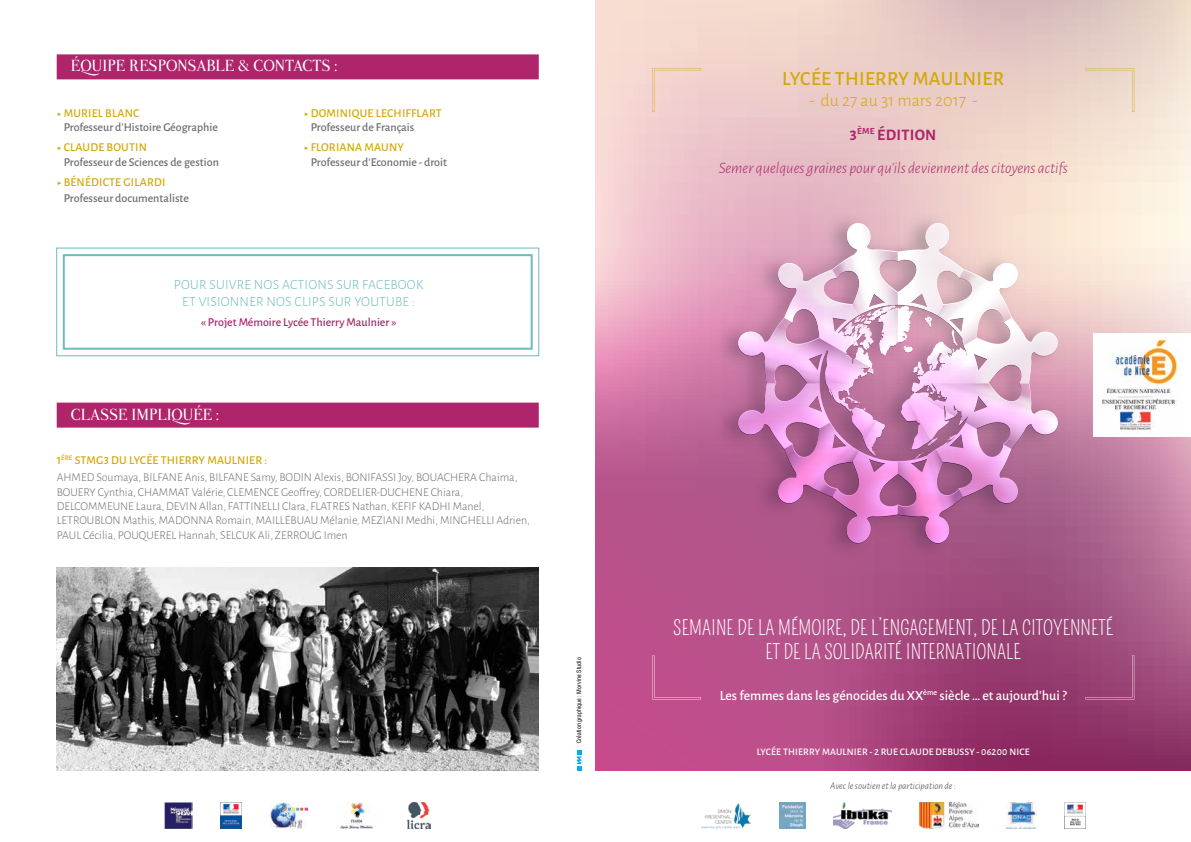
<style>
.page{position:relative;width:1191px;height:842px;background:#fff}
.page>*{position:absolute;margin:0;border:0;box-sizing:border-box;transform-origin:0 0}
.t1{font:20px/24px "Pompiere";color:#fff;text-align:center}
.t2{font:500 20px "Alegreya Sans";letter-spacing:.015em;color:#d3a809}
.t3{font:300 18px "Alegreya Sans";color:#d3a809}
.t4{font:italic 300 16px/33.4px "Alegreya Sans";color:#ae256c;text-align:center}
.t5{font:300 14px/16.8px "Alegreya Sans";letter-spacing:.015em;color:#6ebbbf;text-align:center}
.t6{font:500 14px "Alegreya Sans";color:#fff}
.t7{font:14px "Valentina";letter-spacing:.01em;color:#fff}
.t8{font:300 12px/14.4px "Alegreya Sans";color:#6d6e71}
.t9{font:500 12px "Alegreya Sans";color:#6d6e71}
.t10{font:500 12px "Alegreya Sans";letter-spacing:.015em;color:#d3a809}
.t11{font:500 12px "Alegreya Sans";color:#ae256c}
.t12{font:500 10px "Alegreya Sans";letter-spacing:.015em;color:#fff}
.t13{font:italic 300 10px "Alegreya Sans";color:#414042}
.t14{font:condensed 6px "Helvetica LT";color:#000}
.s1{font-weight:500;color:#d3a809}
.s2{font-weight:700;font-style:normal}
</style>
<div class="page">
<svg style="left:595px;top:0;width:596px;height:771px;background:#ce8fa8"></svg>
<img style="left:691px;top:189px;width:391px;height:392px">
<svg style="left:738px;top:224px;width:319px;height:319px;background:#d39bbe"></svg>
<svg style="left:1085px;top:68px;width:49px;height:44px;background:#ecd7c8"></svg>
<div style="left:652px;top:655px;width:49px;height:44px;background:#bd4f8c"></div>
<svg style="left:652px;top:68px;width:49px;height:44px;background:#f0cfc7"></svg>
<svg style="left:1085px;top:655px;width:49px;height:44px;background:#9b4776"></svg>
<img style="left:833px;top:802px;width:58px;height:26px">
<img style="left:779px;top:802px;width:26px;height:27px">
<img style="left:1006px;top:802px;width:30px;height:26px">
<img style="left:1064px;top:802px;width:21px;height:27px">
<img style="left:919px;top:802px;width:59px;height:26px">
<img style="left:701px;top:803px;width:49px;height:25px">
<div style="left:1093px;top:333px;width:98px;height:104px;background:#fff"></div>
<img style="left:1101px;top:337px;width:77px;height:94px">
<img style="left:339px;top:802px;width:35px;height:26px">
<img style="left:407px;top:802px;width:24px;height:26px">
<img style="left:165px;top:802px;width:27px;height:27px">
<img style="left:221px;top:802px;width:21px;height:27px">
<img style="left:270px;top:802px;width:37px;height:26px">
<div style="left:57px;top:54px;width:482px;height:25px;background:#ae256c"></div>
<div style="left:57px;top:403px;width:482px;height:25px;background:#ae256c"></div>
<img style="left:57px;top:567px;width:482px;height:203px">
<div style="left:56px;top:248px;width:483px;height:108px;border:1px solid #6ebbbf"></div>
<div style="left:63px;top:254px;width:469px;height:96px;border:2px solid #6ebbbf"></div>
<svg style="left:577px;top:750px;width:4px;height:20px"></svg>
<p class="t7" style="left:71px;top:57px;width:268px">ÉQUIPE RESPONSABLE &amp; CONTACTS :</p>
<p class="t10" style="left:57px;top:105px;width:84px">&lt;right&gt; MURIEL BLANC</p>
<p class="t9" style="left:64px;top:119px;width:156px">Professeur d’Histoire Géographie</p>
<p class="t10" style="left:57px;top:139px;width:92px">&lt;right&gt; CLAUDE BOUTIN</p>
<p class="t9" style="left:64px;top:154px;width:157px">Professeur de Sciences de gestion</p>
<p class="t10" style="left:57px;top:174px;width:110px">&lt;right&gt; BÉNÉDICTE GILARDI</p>
<p class="t9" style="left:64px;top:189px;width:127px">Professeur documentaliste</p>
<p class="t10" style="left:304px;top:105px;width:139px">&lt;right&gt; DOMINIQUE LECHIFFLART</p>
<p class="t9" style="left:311px;top:119px;width:105px">Professeur de Français</p>
<p class="t10" style="left:304px;top:139px;width:102px">&lt;right&gt; FLORIANA MAUNY</p>
<p class="t9" style="left:311px;top:154px;width:138px">Professeur d’Economie - droit</p>
<p class="t5" style="left:174px;top:276px;width:251px">POUR SUIVRE NOS ACTIONS SUR FACEBOOK<br>ET VISIONNER NOS CLIPS SUR YOUTUBE :</p>
<p class="t11" style="left:201px;top:314px;width:197px">« Projet Mémoire Lycée Thierry Maulnier »</p>
<p class="t7" style="left:71px;top:405px;width:149px">CLASSE IMPLIQUÉE :</p>
<p class="t8" style="left:57px;top:451px;width:462px;line-height:17.2px"><span class="s1">1</span><sup>ÈRE</sup> <span class="s1">STMG3 DU LYCÉE THIERRY MAULNIER :<br></span>AHMED Soumaya, BILFANE Anis, BILFANE Samy, BODIN Alexis, BONIFASSI Joy, BOUACHERA Chaïma,</p>
<p class="t8" style="left:57px;top:484px;width:475px">BOUERY Cynthia, CHAMMAT Valérie, CLEMENCE Geoffrey, CORDELIER-DUCHENE Chiara, DELCOMMEUNE Laura, DEVIN Allan, FATTINELLI Clara, FLATRES Nathan, KEFIF KADHI Manel, LETROUBLON Mathis, MADONNA Romain, MAILLEBUAU Mélanie, MEZIANI Medhi, MINGHELLI Adrien, PAUL Cécilia, POUQUEREL Hannah, SELCUK Ali, ZERROUG Imen</p>
<p class="t14" style="left:575px;top:743px;width:87px;rotate:-90deg">Création graphique : Morvine Studio</p>
<h1 class="t2" style="left:782px;top:64px;width:223px">LYCÉE THIERRY MAULNIER</h1>
<h2 class="t3" style="left:809px;top:89px;width:170px">- du 27 au 31 mars 2017 -</h2>
<h3 class="t4" style="left:718px;top:117px;width:350px"><span class="s2">3</span><sup>ÈME</sup> <span class="s2">ÉDITION<br></span>Semer quelques graines pour qu’ils deviennent des citoyens actifs</h3>
<h1 class="t1" style="left:673px;top:616px;width:441px">SEMAINE DE LA MÉMOIRE, DE L’ENGAGEMENT, DE LA CITOYENNETÉ<br>ET DE LA SOLIDARITÉ INTERNATIONALE</h1>
<p class="t6" style="left:720px;top:685px;width:348px">Les femmes dans les génocides du XX<sup>ème</sup> siècle … et aujourd’hui ?</p>
<p class="t12" style="left:757px;top:744px;width:274px">LYCÉE THIERRY MAULNIER - 2 RUE CLAUDE DEBUSSY - 06200 NICE</p>
<p class="t13" style="left:830px;top:779px;width:127px">Avec le soutien et la participation de :</p>
</div>
